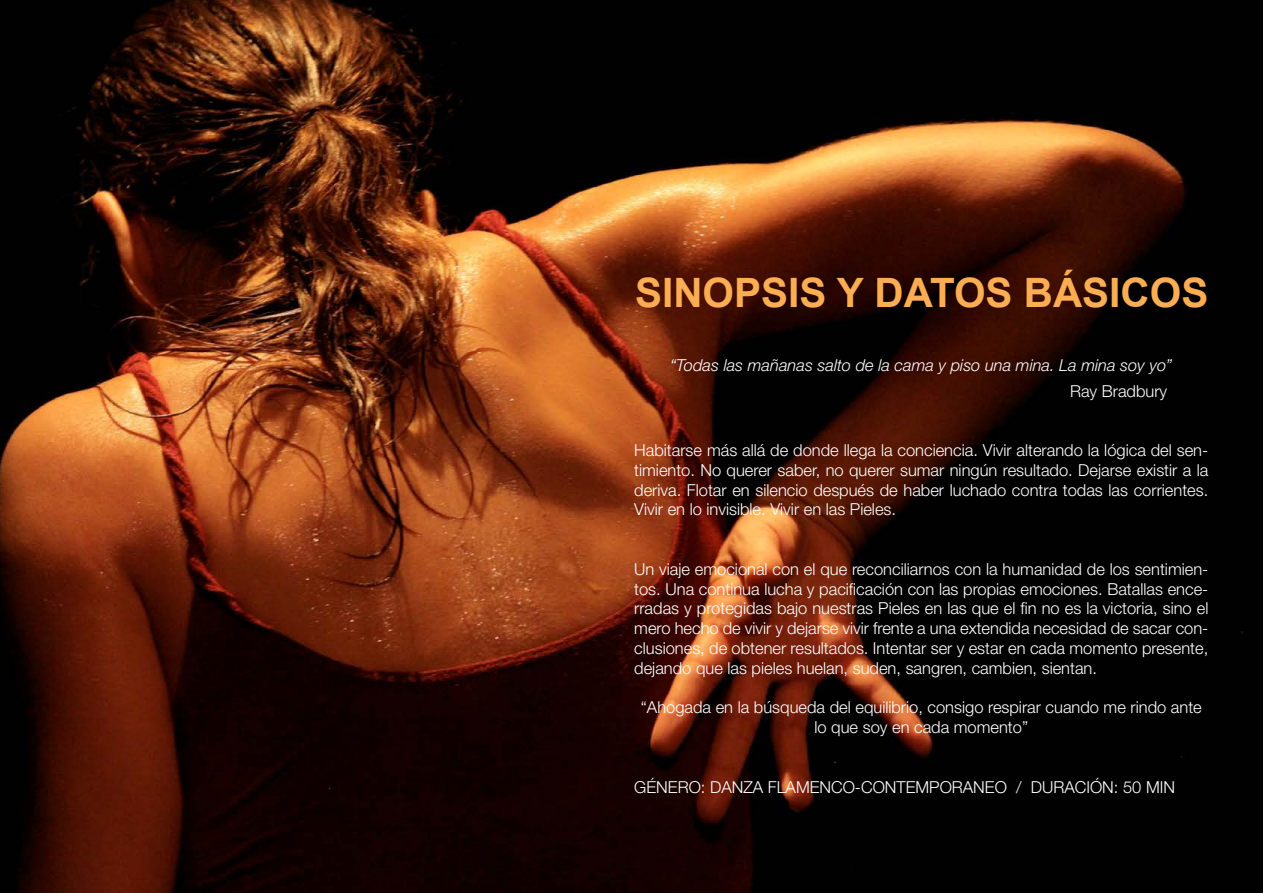
<style>
.page{position:relative;width:1263px;height:893px;background:#fff}
.page>*{position:absolute;margin:0;border:0;box-sizing:border-box;transform-origin:0 0}
.t1{font:700 40.5px "Arial";color:#fbad52}
.t2{font:300 16.5px/19.8px "Helvetica Neue LT Pro";color:#fff;text-align:justify}
.t3{font:italic 300 16.5px "Helvetica Neue LT Pro";color:#fff}
</style>
<div class="page">
<img style="left:0;top:0;width:1263px;height:893px">
<h1 class="t1" style="left:635px;top:266px;width:575px">SINOPSIS Y DATOS BÁSICOS</h1>
<p class="t3" style="left:670px;top:355px;width:504px">“Todas las mañanas salto de la cama y piso una mina. La mina soy yo”</p>
<p class="t2" style="left:1070px;top:380px;width:99px">Ray Bradbury</p>
<p class="t2" style="left:634px;top:440px;width:576px">Habitarse más allá de donde llega la conciencia. Vivir alterando la lógica del sen&shy;timiento. No querer saber, no querer sumar ningún resultado. Dejarse existir a la deriva. Flotar en silencio después de haber luchado contra todas las corrientes.<br>Vivir en lo invisible. Vivir en las Pieles.</p>
<p class="t2" style="left:634px;top:559px;width:576px">Un viaje emocional con el que reconciliarnos con la humanidad de los sentimien&shy;tos. Una continua lucha y pacificación con las propias emociones. Batallas ence&shy;rradas y protegidas bajo nuestras Pieles en las que el fin no es la victoria, sino el mero hecho de vivir y dejarse vivir frente a una extendida necesidad de sacar con&shy;clusiones, de obtener resultados. Intentar ser y estar en cada momento presente, dejando que las pieles huelan, suden, sangren, cambien, sientan.</p>
<p class="t2" style="left:641px;top:697px;width:562px;text-align:center">“Ahogada en la búsqueda del equilibrio, consigo respirar cuando me rindo ante lo que soy en cada momento”</p>
<p class="t2" style="left:634px;top:776px;width:542px">GÉNERO: DANZA FLAMENCO-CONTEMPORANEO / DURACIÓN: 50 MIN</p>
</div>
